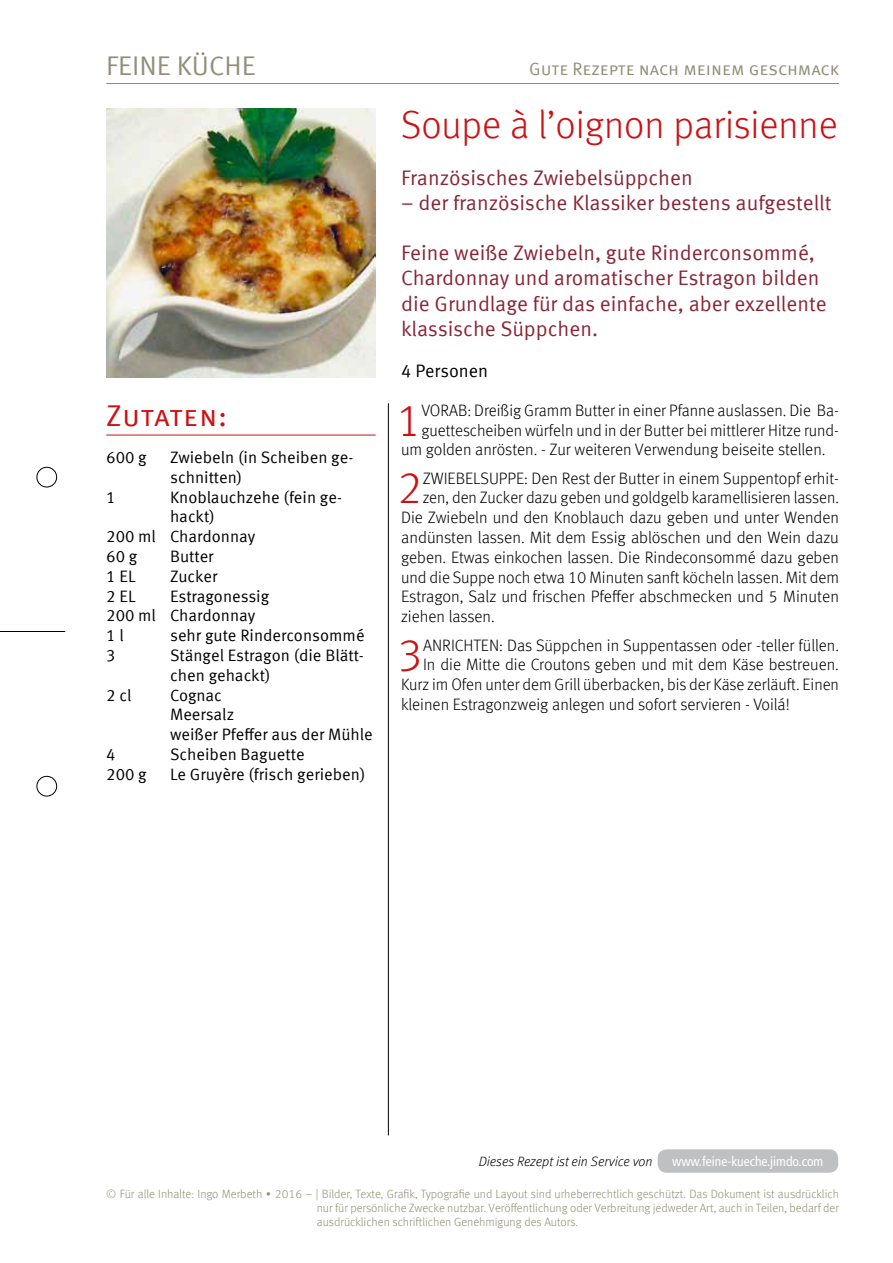
<style>
.page{position:relative;width:893px;height:1263px;background:#fff}
.page>*{position:absolute;margin:0;border:0;box-sizing:border-box;transform-origin:0 0}
.t1{font:300 45.3px "Meta Offc";color:#cd1013}
.t2{font:300 39px "Meta Offc";color:#cd1013}
.t3{font:30px "Meta Sc Offc Norm";letter-spacing:.01em;color:#cd1013}
.t4{font:27px "Meta Sc Offc Norm";color:#918f79}
.t5{font:21px/25.2px "Meta Offc Norm";color:#8a2537}
.t6{font:18px "Meta Sc Offc Norm";letter-spacing:-.005em;color:#918f79}
.t7{font:18px "Meta Offc Norm";color:#000}
.t8{font:300 16.5px "Meta Offc";color:#000}
.t9{font:16.5px/19.8px "Meta Offc Norm";color:#000}
.t10{font:italic 300 13.5px "Meta Offc";color:#000}
.t11{font:condensed 13.5px "Frutiger LT Std";color:#fff}
.t12{font:300 12px/14.4px "Meta Offc";color:#918f79;text-align:justify}
</style>
<div class="page">
<hr style="left:106px;top:83px;width:733px;height:1px;background:#918f79">
<div style="left:37px;top:467px;width:20px;height:20px;border:1px solid #000;border-radius:50%"></div>
<div style="left:37px;top:776px;width:20px;height:20px;border:1px solid #000;border-radius:50%"></div>
<hr style="left:0;top:631px;width:65px;height:1px;background:#000">
<div style="left:658px;top:1149px;width:180px;height:24px;background:#bfc0c1;border-radius:9px"></div>
<hr style="left:388px;top:403px;width:1px;height:732px;background:#000">
<hr style="left:106px;top:435px;width:270px;height:1px;background:#cd1013">
<img style="left:106px;top:108px;width:270px;height:269px">
<h3 class="t4" style="left:106px;top:50px;width:151px">FEINE KÜCHE</h3>
<p class="t6" style="left:529px;top:58px;width:311px">Gute Rezepte nach meinem geschmack</p>
<h3 class="t3" style="left:106px;top:398px;width:122px">Zutaten:</h3>
<p class="t9" style="left:106px;top:448px;width:42px">600 g</p>
<p class="t9" style="left:170px;top:448px;width:185px">Zwiebeln (in Scheiben ge&shy;schnitten)</p>
<p class="t9" style="left:106px;top:487px;width:11px">1</p>
<p class="t9" style="left:170px;top:487px;width:173px">Knoblauchzehe (fein ge-</p>
<p class="t9" style="left:170px;top:507px;width:46px">hackt)</p>
<p class="t9" style="left:106px;top:527px;width:150px">200 ml Chardonnay</p>
<p class="t9" style="left:106px;top:547px;width:33px">60 g</p>
<p class="t9" style="left:170px;top:547px;width:45px">Butter</p>
<p class="t9" style="left:106px;top:567px;width:31px">1 EL</p>
<p class="t9" style="left:170px;top:567px;width:49px">Zucker</p>
<p class="t9" style="left:106px;top:586px;width:31px">2 EL</p>
<p class="t9" style="left:106px;top:586px;width:164px;text-indent:64px">Estragonessig<br>200 ml Chardonnay<br>1 l</p>
<p class="t9" style="left:170px;top:626px;width:196px">sehr gute Rinderconsommé</p>
<p class="t9" style="left:106px;top:646px;width:11px">3</p>
<p class="t9" style="left:170px;top:646px;width:195px">Stängel Estragon (die Blätt&shy;chen gehackt)</p>
<p class="t9" style="left:106px;top:685px;width:27px">2 cl</p>
<p class="t9" style="left:170px;top:685px;width:204px">Cognac<br>Meersalz<br>weißer Pfeffer aus der Mühle</p>
<p class="t9" style="left:106px;top:745px;width:11px">4</p>
<p class="t9" style="left:170px;top:745px;width:136px">Scheiben Baguette</p>
<p class="t9" style="left:106px;top:765px;width:42px">200 g</p>
<p class="t9" style="left:170px;top:765px;width:197px">Le Gruyère (frisch gerieben)</p>
<h2 class="t2" style="left:401px;top:102px;width:438px">Soupe à l’oignon parisienne</h2>
<p class="t5" style="left:401px;top:165px;width:293px">Französisches Zwiebelsüppchen</p>
<p class="t5" style="left:401px;top:190px;width:432px">– der französische Klassiker bestens aufgestellt</p>
<p class="t5" style="left:401px;top:241px;width:427px">Feine weiße Zwiebeln, gute Rinderconsommé, Chardonnay und aromatischer Estragon bilden die Grundlage für das einfache, aber exzellente klassische Süppchen.</p>
<p class="t7" style="left:401px;top:360px;width:89px">4 Personen</p>
<h1 class="t1" style="left:395px;top:394px;width:27px">1</h1>
<p class="t8" style="left:421px;top:401px;width:419px">VORAB: Dreißig Gramm Butter in einer Pfanne auslassen. Die Ba-</p>
<p class="t8" style="left:421px;top:420px;width:419px">guettescheiben würfeln und in der Butter bei mittlerer Hitze rund-</p>
<p class="t8" style="left:401px;top:440px;width:426px">um golden anrösten. - Zur weiteren Verwendung beiseite stellen.</p>
<h1 class="t1" style="left:397px;top:462px;width:27px">2</h1>
<p class="t8" style="left:423px;top:468px;width:418px">ZWIEBELSUPPE: Den Rest der Butter in einem Suppentopf erhit-</p>
<p class="t8" style="left:423px;top:488px;width:418px">zen, den Zucker dazu geben und goldgelb karamellisieren lassen.</p>
<p class="t8" style="left:401px;top:508px;width:439px">Die Zwiebeln und den Knoblauch dazu geben und unter Wenden</p>
<p class="t8" style="left:401px;top:528px;width:439px">andünsten lassen. Mit dem Essig ablöschen und den Wein dazu</p>
<p class="t8" style="left:401px;top:548px;width:439px">geben. Etwas einkochen lassen. Die Rindeconsommé dazu geben</p>
<p class="t8" style="left:401px;top:567px;width:439px">und die Suppe noch etwa 10 Minuten sanft köcheln lassen. Mit dem</p>
<p class="t8" style="left:401px;top:587px;width:439px">Estragon, Salz und frischen Pfeffer abschmecken und 5 Minuten</p>
<p class="t8" style="left:401px;top:607px;width:95px">ziehen lassen.</p>
<h1 class="t1" style="left:397px;top:629px;width:27px">3</h1>
<p class="t8" style="left:423px;top:635px;width:417px">ANRICHTEN: Das Süppchen in Suppentassen oder -teller füllen.</p>
<p class="t8" style="left:423px;top:655px;width:417px">In die Mitte die Croutons geben und mit dem Käse bestreuen.</p>
<p class="t8" style="left:401px;top:675px;width:439px">Kurz im Ofen unter dem Grill überbacken, bis der Käse zerläuft. Einen</p>
<p class="t8" style="left:401px;top:695px;width:390px">kleinen Estragonzweig anlegen und sofort servieren - Voilá!</p>
<p class="t10" style="left:479px;top:1154px;width:175px">Dieses Rezept ist ein Service von</p>
<p class="t11" style="left:672px;top:1153px;width:153px">www.feine-kueche.jimdo.com</p>
<p class="t12" style="left:317px;top:1186px;width:524px;text-indent:-210px">© Für alle Inhalte: Ingo Merbeth ∙ 2016 – | Bilder, Texte, Grafik, Typografie und Layout sind urheberrechtlich geschützt. Das Dokument ist ausdrücklich nur für persönliche Zwecke nutzbar. Veröffentlichung oder Verbreitung jedweder Art, auch in Teilen, bedarf der ausdrücklichen schriftlichen Genehmigung des Autors.</p>
</div>
